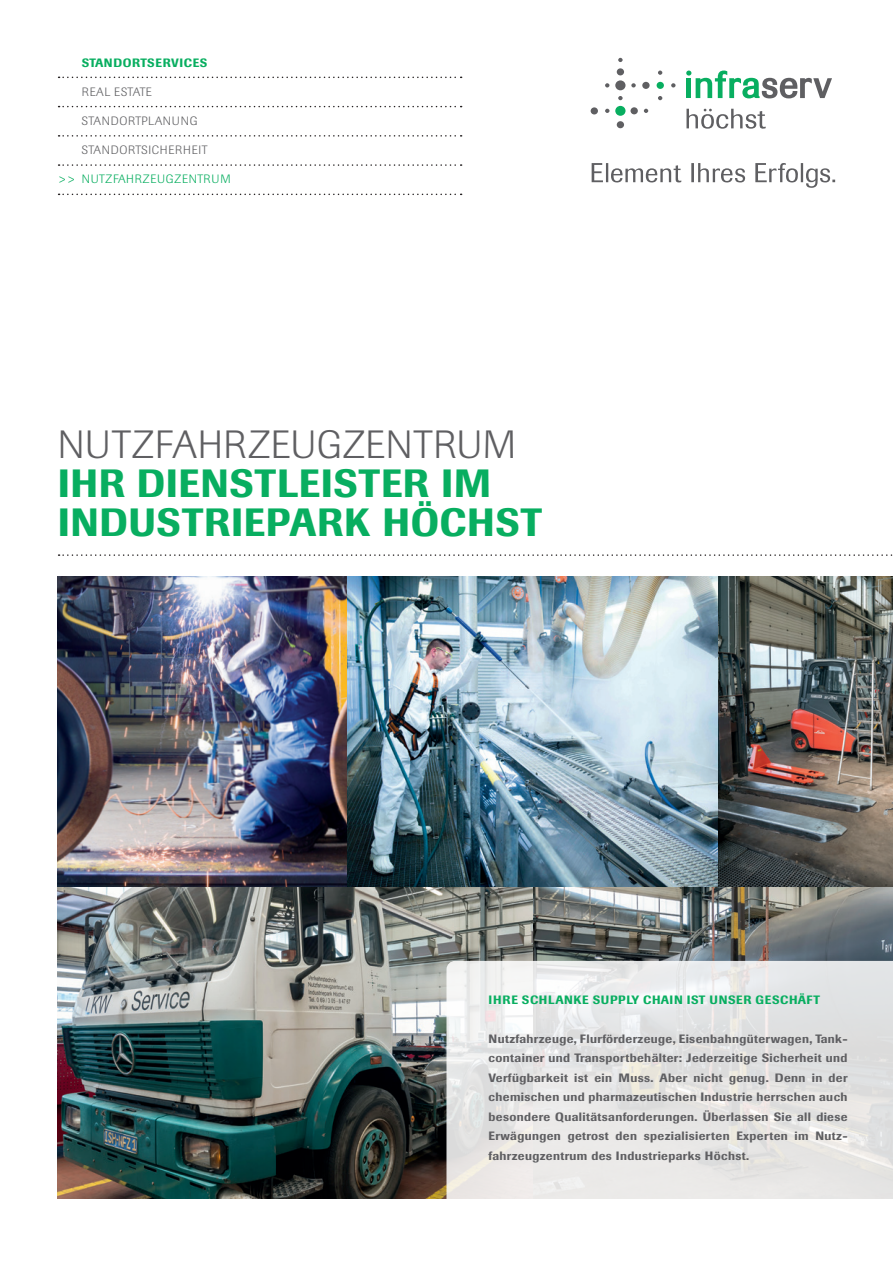
<style>
.page{position:relative;width:893px;height:1263px;background:#fff}
.page>*{position:absolute;margin:0;border:0;box-sizing:border-box;transform-origin:0 0}
.t1{font:500 39px/39px "Imago BQ";letter-spacing:.015em;color:#08ae60}
.t2{font:300 39px "Imago BQ";letter-spacing:.015em;color:#5f5f62}
.t3{font:500 12px/19.5px "Imago BQ";letter-spacing:.03em;color:#5f5f62;text-align:justify}
.t4{font:500 12px "Imago BQ";letter-spacing:.05em;color:#08ae60}
.t5{font:300 12px "Imago BQ";letter-spacing:.05em;color:#5f5f62}
.t6{font:300 12px "Imago BQ";letter-spacing:.07em;color:#08ae60}
</style>
<div class="page">
<img style="left:718px;top:576px;width:175px;height:311px">
<img style="left:58px;top:576px;width:289px;height:311px">
<img style="left:347px;top:576px;width:371px;height:311px">
<img style="left:58px;top:887px;width:835px;height:312px">
<svg style="left:59px;top:554px;width:834px;height:2px"></svg>
<svg style="left:446px;top:961px;width:447px;height:238px;background:#e6e6e5"></svg>
<svg style="left:59px;top:77px;width:403px;height:1px"></svg>
<svg style="left:59px;top:106px;width:403px;height:1px"></svg>
<svg style="left:59px;top:135px;width:403px;height:2px"></svg>
<svg style="left:59px;top:164px;width:403px;height:2px"></svg>
<svg style="left:59px;top:194px;width:403px;height:1px"></svg>
<svg style="left:686px;top:71px;width:146px;height:27px"></svg>
<svg style="left:686px;top:109px;width:80px;height:20px"></svg>
<div style="left:615px;top:80px;width:10px;height:10px;background:#5f5f62;border-radius:50%"></div>
<svg style="left:671px;top:83px;width:4px;height:4px"></svg>
<svg style="left:631px;top:83px;width:5px;height:4px"></svg>
<div style="left:642px;top:82px;width:8px;height:7px;background:#5f5f62;border-radius:50%"></div>
<svg style="left:605px;top:83px;width:4px;height:4px"></svg>
<svg style="left:644px;top:109px;width:4px;height:4px"></svg>
<svg style="left:605px;top:109px;width:4px;height:4px"></svg>
<div style="left:630px;top:107px;width:8px;height:7px;background:#5f5f62;border-radius:50%"></div>
<svg style="left:658px;top:96px;width:4px;height:4px"></svg>
<svg style="left:658px;top:71px;width:4px;height:4px"></svg>
<div style="left:591px;top:107px;width:7px;height:7px;background:#5f5f62;border-radius:50%"></div>
<div style="left:617px;top:68px;width:7px;height:7px;background:#5f5f62;border-radius:50%"></div>
<svg style="left:618px;top:96px;width:5px;height:4px"></svg>
<div style="left:617px;top:121px;width:7px;height:7px;background:#5f5f62;border-radius:50%"></div>
<svg style="left:618px;top:58px;width:5px;height:4px"></svg>
<div style="left:615px;top:106px;width:10px;height:10px;background:#08ae60;border-radius:50%"></div>
<div style="left:657px;top:82px;width:7px;height:7px;background:#08ae60;border-radius:50%"></div>
<svg style="left:592px;top:163px;width:243px;height:25px"></svg>
<p class="t4" style="left:82px;top:55px;width:127px">STANDORTSERVICES</p>
<p class="t5" style="left:82px;top:85px;width:72px">REAL ESTATE</p>
<p class="t5" style="left:82px;top:114px;width:117px">STANDORTPLANUNG</p>
<p class="t5" style="left:82px;top:143px;width:127px">STANDORTSICHERHEIT</p>
<p class="t6" style="left:58px;top:172px;width:174px">&gt;&gt; NUTZFAHRZEUGZENTRUM</p>
<h1 class="t2" style="left:58px;top:422px;width:460px">NUTZFAHRZEUGZENTRUM</h1>
<h1 class="t1" style="left:58px;top:463px;width:486px">IHR DIENSTLEISTER IM<br>INDUSTRIEPARK HÖCHST</h1>
<p class="t4" style="left:489px;top:992px;width:333px">IHRE SCHLANKE SUPPLY CHAIN IST UNSER GESCHÄFT</p>
<p class="t3" style="left:489px;top:1029px;width:361px">Nutzfahrzeuge, Flurförderzeuge, Eisenbahngüterwagen, Tank&shy;container und Transportbehälter: Jederzeitige Sicherheit und Verfügbarkeit ist ein Muss. Aber nicht genug. Denn in der chemischen und pharmazeutischen Industrie herrschen auch besondere Qualitätsanforderungen. Überlassen Sie all diese Erwägungen getrost den spezialisierten Experten im Nutz&shy;fahrzeugzentrum des Industrieparks Höchst.</p>
</div>
